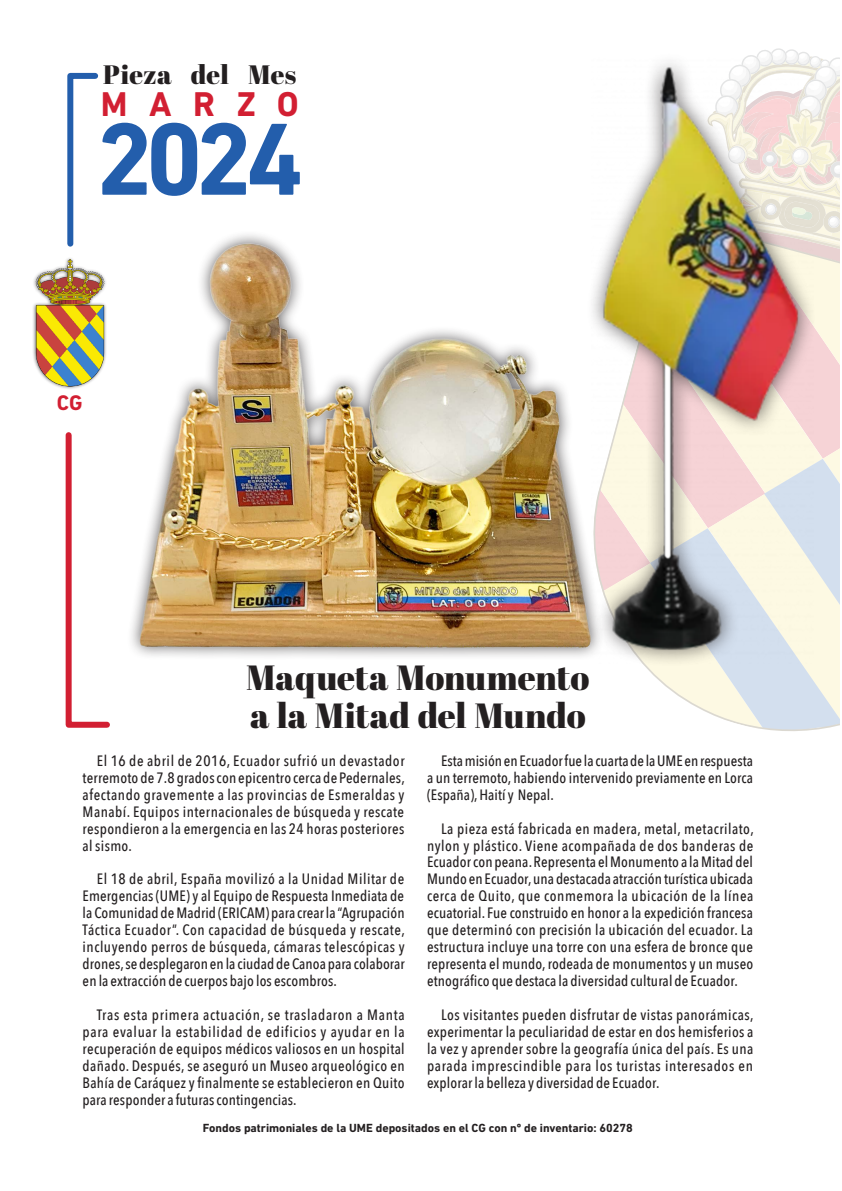
<style>
.page{position:relative;width:842px;height:1191px;background:#fff}
.page>*{position:absolute;margin:0;border:0;box-sizing:border-box;transform-origin:0 0}
.t1{font:700 104.3px "DIN Next LT Pro";color:#235eac}
.t2{font:35px "Abril Fatface";letter-spacing:-.005em;color:#231f20}
.t3{font:700 35px "DIN Next LT Pro";letter-spacing:.615em;color:#d21f32}
.t4{font:26.6px "Abril Fatface";letter-spacing:.005em;color:#231f20}
.t5{font:700 21.4px "DIN Next LT Pro";color:#d21f32}
.t6{font:500 15px/17px "Avenir Next Condensed";letter-spacing:.01em;color:#231f20;text-align:justify}
.t7{font:700 12px "DIN Next LT Pro";color:#231f20}
</style>
<div class="page">
<svg style="left:774px;top:48px;width:65px;height:168px"></svg>
<svg style="left:647px;top:216px;width:192px;height:515px;background:#ecebe8"></svg>
<svg style="left:65px;top:432px;width:45px;height:296px"></svg>
<svg style="left:67px;top:72px;width:32px;height:175px"></svg>
<div style="left:585px;top:50px;width:231px;height:618px;background:#231f20;opacity:.75"></div>
<img style="left:592px;top:56px;width:221px;height:607px">
<img style="left:33px;top:260px;width:73px;height:129px">
<div style="left:127px;top:230px;width:477px;height:431px;background:#231f20;opacity:.75"></div>
<img style="left:140px;top:244px;width:451px;height:403px">
<p class="t4" style="left:103px;top:56px;width:195px">Pieza del Mes</p>
<p class="t3" style="left:101px;top:83px;width:199px">MARZO</p>
<p class="t1" style="left:96px;top:98px;width:209px">2024</p>
<p class="t5" style="left:57px;top:390px;width:27px">CG</p>
<p class="t2" style="left:246px;top:653px;width:345px">Maqueta Monumento</p>
<p class="t2" style="left:250px;top:691px;width:337px">a la Mitad del Mundo</p>
<p class="t6" style="left:427px;top:752px;width:327px;text-indent:14px">Esta misión en Ecuador fue la cuarta de la UME en respuesta a un terremoto, habiendo intervenido previamente en Lorca (España), Haití y Nepal.</p>
<p class="t6" style="left:427px;top:820px;width:328px;text-indent:14px">La pieza está fabricada en madera, metal, metacrilato, nylon y plástico. Viene acompañada de dos banderas de Ecuador con peana. Representa el Monumento a la Mitad del Mundo en Ecuador, una destacada atracción turística ubicada cerca de Quito, que conmemora la ubicación de la línea ecuatorial. Fue construido en honor a la expedición francesa que determinó con precisión la ubicación del ecuador. La estructura incluye una torre con una esfera de bronce que representa el mundo, rodeada de monumentos y un museo etnográfico que destaca la diversidad cultural de Ecuador.</p>
<p class="t6" style="left:427px;top:1006px;width:328px;text-indent:14px">Los visitantes pueden disfrutar de vistas panorámicas, experimentar la peculiaridad de estar en dos hemisferios a la vez y aprender sobre la geografía única del país. Es una parada imprescindible para los turistas interesados en explorar la belleza y diversidad de Ecuador.</p>
<p class="t6" style="left:83px;top:752px;width:323px;text-indent:14px">El 16 de abril de 2016, Ecuador sufrió un devastador terremoto de 7.8 grados con epicentro cerca de Pedernales, afectando gravemente a las provincias de Esmeraldas y Manabí. Equipos internacionales de búsqueda y rescate respondieron a la emergencia en las 24 horas posteriores al sismo.</p>
<p class="t6" style="left:83px;top:871px;width:324px;text-indent:14px">El 18 de abril, España movilizó a la Unidad Militar de Emergencias (UME) y al Equipo de Respuesta Inmediata de la Comunidad de Madrid (ERICAM) para crear la “Agrupación Táctica Ecuador”. Con capacidad de búsqueda y rescate, incluyendo perros de búsqueda, cámaras telescópicas y drones, se desplegaron en la ciudad de Canoa para colaborar en la extracción de cuerpos bajo los escombros.</p>
<p class="t6" style="left:83px;top:1006px;width:323px;text-indent:14px">Tras esta primera actuación, se trasladaron a Manta para evaluar la estabilidad de edificios y ayudar en la recuperación de equipos médicos valiosos en un hospital dañado. Después, se aseguró un Museo arqueológico en Bahía de Caráquez y finalmente se establecieron en Quito para responder a futuras contingencias.</p>
<p class="t7" style="left:203px;top:1120px;width:431px">Fondos patrimoniales de la UME depositados en el CG con nº de inventario: 60278</p>
</div>
